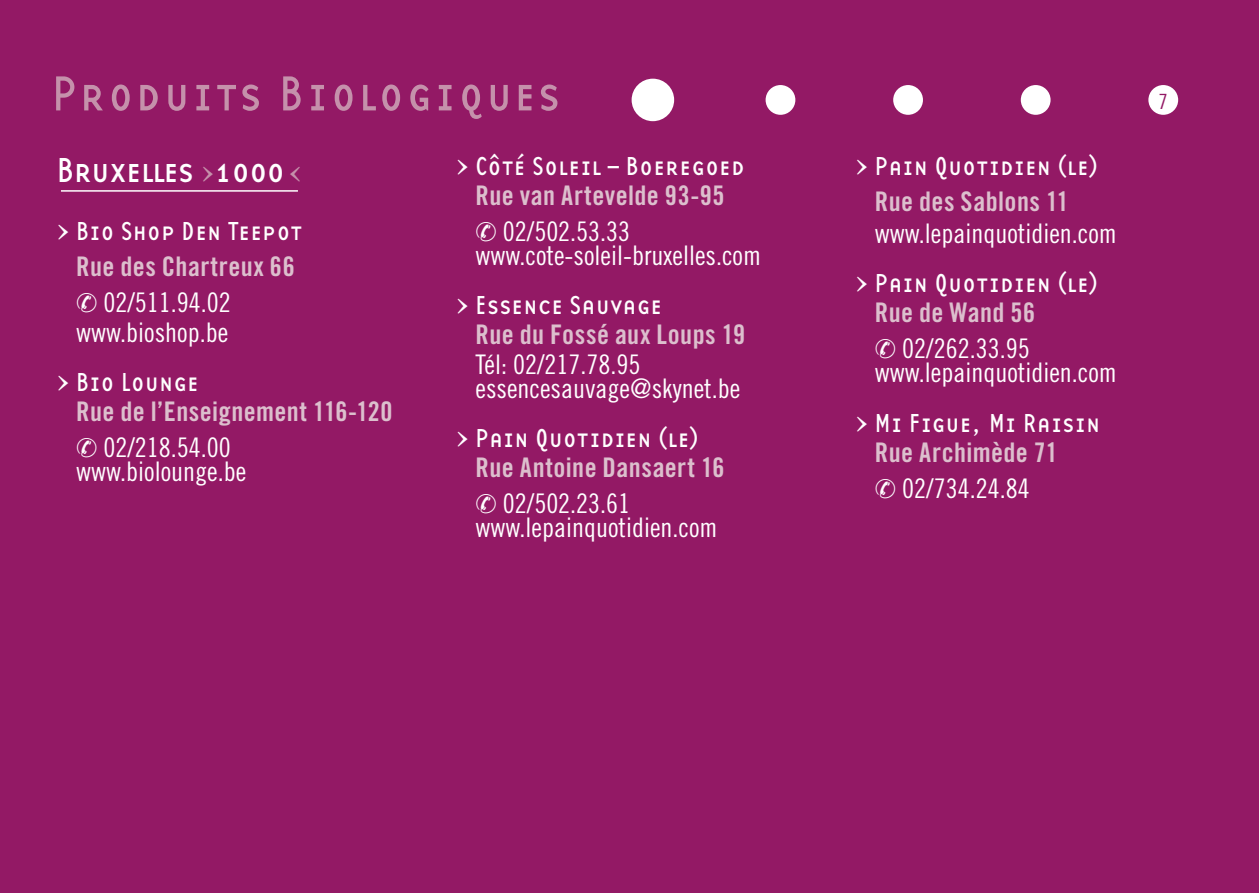
<style>
.page{position:relative;width:1259px;height:893px;background:#931965}
.page>*{position:absolute;margin:0;border:0;box-sizing:border-box;transform-origin:0 0}
.t1{font:51px "Base Twelve Sans Smallcaps";letter-spacing:.05em;color:#c591ab}
.t2{font:36px "Base Twelve Sans Smallcaps";letter-spacing:-.015em;color:#fff}
.t3{font:27px/24px "Trade Gothic LT Std Cn 18";color:#fff}
.t4{font:27px "Trade Gothic LT Std Bd Cn 20";letter-spacing:.015em;color:#dcbfcd}
.t5{font:27px "Base Twelve Sans Smallcaps";letter-spacing:.02em;color:#fff}
.t6{font:21px "Trade Gothic LT Std Cn 18";color:#931965}
.s1{font-size:27px;color:#c591ab}
</style>
<div class="page">
<div style="left:631px;top:79px;width:43px;height:42px;background:#fff;border-radius:50%"></div>
<div style="left:765px;top:85px;width:30px;height:30px;background:#fff;border-radius:50%"></div>
<div style="left:893px;top:85px;width:30px;height:30px;background:#fff;border-radius:50%"></div>
<div style="left:1020px;top:85px;width:30px;height:30px;background:#fff;border-radius:50%"></div>
<div style="left:1148px;top:85px;width:30px;height:30px;background:#fff;border-radius:50%"></div>
<hr style="left:61px;top:190px;width:237px;height:2px;background:#fff">
<h1 class="t1" style="left:52px;top:63px;width:509px">Produits Biologiques</h1>
<h2 class="t2" style="left:57px;top:148px;width:247px">Bruxelles <span class="s1">&gt;</span>1000 <span class="s1">&lt;</span></h2>
<p class="t5" style="left:57px;top:214px;width:247px">&gt; Bio Shop Den Teepot</p>
<p class="t4" style="left:76px;top:256px;width:220px">Rue des Chartreux 66</p>
<p class="t3" style="left:76px;top:290px;width:156px;line-height:30px">✆ 02/511.94.02 www.bioshop.be</p>
<p class="t5" style="left:57px;top:366px;width:144px">&gt; Bio Lounge</p>
<p class="t4" style="left:76px;top:402px;width:318px">Rue de l’Enseignement 116-120</p>
<p class="t3" style="left:76px;top:439px;width:171px">✆ 02/218.54.00 www.biolounge.be</p>
<p class="t5" style="left:456px;top:149px;width:290px">&gt; Côté Soleil – Boeregoed</p>
<p class="t4" style="left:475px;top:185px;width:251px">Rue van Artevelde 93-95</p>
<p class="t3" style="left:475px;top:222px;width:287px">✆ 02/502.53.33 www.cote-soleil-bruxelles.com</p>
<p class="t5" style="left:456px;top:289px;width:208px">&gt; Essence Sauvage</p>
<p class="t4" style="left:475px;top:325px;width:271px">Rue du Fossé aux Loups 19</p>
<p class="t3" style="left:475px;top:356px;width:266px">Tél: 02/217.78.95 essencesauvage@skynet.be</p>
<p class="t5" style="left:456px;top:422px;width:244px">&gt; Pain Quotidien (le)</p>
<p class="t4" style="left:475px;top:458px;width:250px">Rue Antoine Dansaert 16</p>
<p class="t3" style="left:475px;top:495px;width:243px">✆ 02/502.23.61 www.lepainquotidien.com</p>
<p class="t5" style="left:855px;top:149px;width:244px">&gt; Pain Quotidien (le)</p>
<p class="t4" style="left:875px;top:191px;width:195px">Rue des Sablons 11</p>
<p class="t3" style="left:875px;top:225px;width:243px">www.lepainquotidien.com</p>
<p class="t5" style="left:855px;top:267px;width:244px">&gt; Pain Quotidien (le)</p>
<p class="t4" style="left:875px;top:303px;width:162px">Rue de Wand 56</p>
<p class="t3" style="left:875px;top:340px;width:243px">✆ 02/262.33.95 www.lepainquotidien.com</p>
<p class="t5" style="left:855px;top:407px;width:246px">&gt; Mi Figue, Mi Raisin</p>
<p class="t4" style="left:875px;top:442px;width:184px">Rue Archimède 71</p>
<p class="t3" style="left:875px;top:479px;width:156px">✆ 02/734.24.84</p>
<p class="t6" style="left:1158px;top:94px;width:11px">7</p>
</div>
